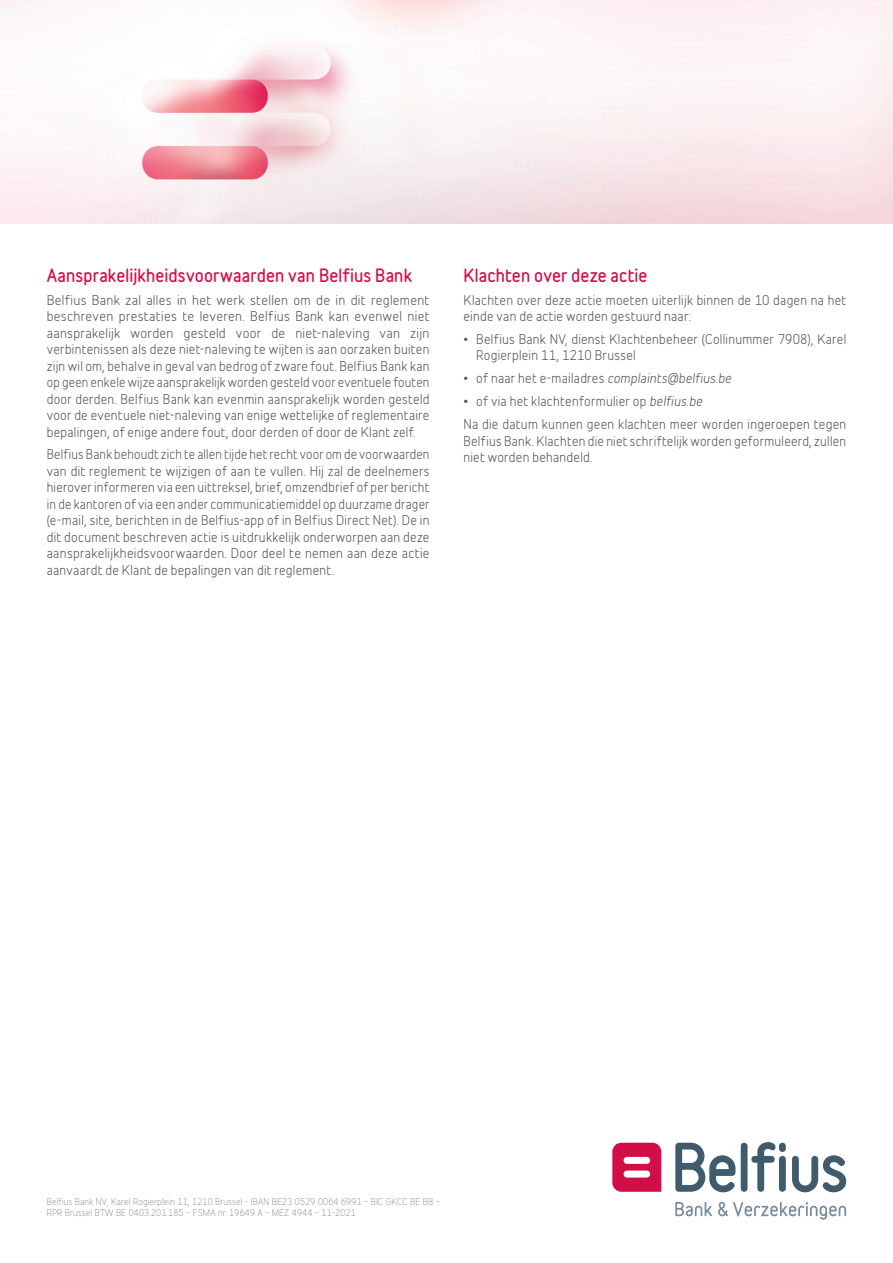
<style>
.page{position:relative;width:893px;height:1263px;background:#fff}
.page>*{position:absolute;margin:0;border:0;box-sizing:border-box;transform-origin:0 0}
.t1{font:700 16.5px "Belfius Alternative";letter-spacing:.01em;color:#d20e49}
.t2{font:12.75px/16.5px "Belfius Alternative";letter-spacing:.02em;color:#57585a}
.t3{font:300 9px/10.8px "Belfius Alternative";letter-spacing:.02em;color:#787a7d}
.s1{font-style:italic}
</style>
<div class="page">
<svg style="left:675px;top:1202px;width:37px;height:14px"></svg>
<svg style="left:718px;top:1202px;width:128px;height:18px"></svg>
<svg style="left:612px;top:1143px;width:49px;height:49px;background:#d41951"></svg>
<div style="left:624px;top:1157px;width:26px;height:7px;background:#fff;border-radius:3px"></div>
<div style="left:624px;top:1170px;width:26px;height:7px;background:#fff;border-radius:3px"></div>
<svg style="left:675px;top:1143px;width:60px;height:49px"></svg>
<div style="left:741px;top:1143px;width:6px;height:49px;background:#405b6b;border-radius:3px"></div>
<svg style="left:751px;top:1142px;width:35px;height:50px"></svg>
<svg style="left:792px;top:1155px;width:54px;height:37px"></svg>
<img style="left:0;top:0;width:893px;height:223px">
<p class="t1" style="left:47px;top:262px;width:367px">Aansprakelijkheidsvoorwaarden van Belfius Bank</p>
<p class="t2" style="left:47px;top:290px;width:384px;text-align:justify">Belfius Bank zal alles in het werk stellen om de in dit reglement beschreven prestaties te leveren. Belfius Bank kan evenwel niet aansprakelijk worden gesteld voor de niet-naleving van zijn verbintenissen als deze niet-naleving te wijten is aan oorzaken buiten zijn wil om, behalve in geval van bedrog of zware fout. Belfius Bank kan op geen enkele wijze aansprakelijk worden gesteld voor eventuele fouten door derden. Belfius Bank kan evenmin aansprakelijk worden gesteld voor de eventuele niet-naleving van enige wettelijke of reglementaire bepalingen, of enige andere fout, door derden of door de Klant zelf.</p>
<p class="t2" style="left:47px;top:445px;width:384px;text-align:justify">Belfius Bank behoudt zich te allen tijde het recht voor om de voorwaarden van dit reglement te wijzigen of aan te vullen. Hij zal de deelnemers hierover informeren via een uittreksel, brief, omzendbrief of per bericht in de kantoren of via een ander communicatiemiddel op duurzame drager (e-mail, site, berichten in de Belfius-app of in Belfius Direct Net). De in dit document beschreven actie is uitdrukkelijk onderworpen aan deze aansprakelijkheidsvoorwaarden. Door deel te nemen aan deze actie aanvaardt de Klant de bepalingen van dit reglement.</p>
<p class="t1" style="left:463px;top:262px;width:186px">Klachten over deze actie</p>
<p class="t2" style="left:463px;top:290px;width:384px">Klachten over deze actie moeten uiterlijk binnen de 10 dagen na het einde van de actie worden gestuurd naar:</p>
<p class="t2" style="left:476px;top:329px;width:371px;text-indent:-13px">• Belfius Bank NV, dienst Klachtenbeheer (Collinummer 7908), Karel<br>Rogierplein 11, 1210 Brussel</p>
<p class="t2" style="left:463px;top:369px;width:269px">• of naar het e-mailadres <span class="s1">complaints@belfius.be</span></p>
<p class="t2" style="left:463px;top:388px;width:384px;line-height:23px">• of via het klachtenformulier op <span class="s1">belfius.be<br></span>Na die datum kunnen geen klachten meer worden ingeroepen tegen</p>
<p class="t2" style="left:463px;top:431px;width:384px">Belfius Bank. Klachten die niet schriftelijk worden geformuleerd, zullen niet worden behandeld.</p>
<p class="t3" style="left:47px;top:1196px;width:395px">Belfius Bank NV, Karel Rogierplein 11, 1210 Brussel - IBAN BE23 0529 0064 6991 – BIC GKCC BE BB –<br>RPR Brussel BTW BE 0403.201.185 – FSMA nr. 19649 A – MEZ 4944 – 11-2021</p>
</div>
